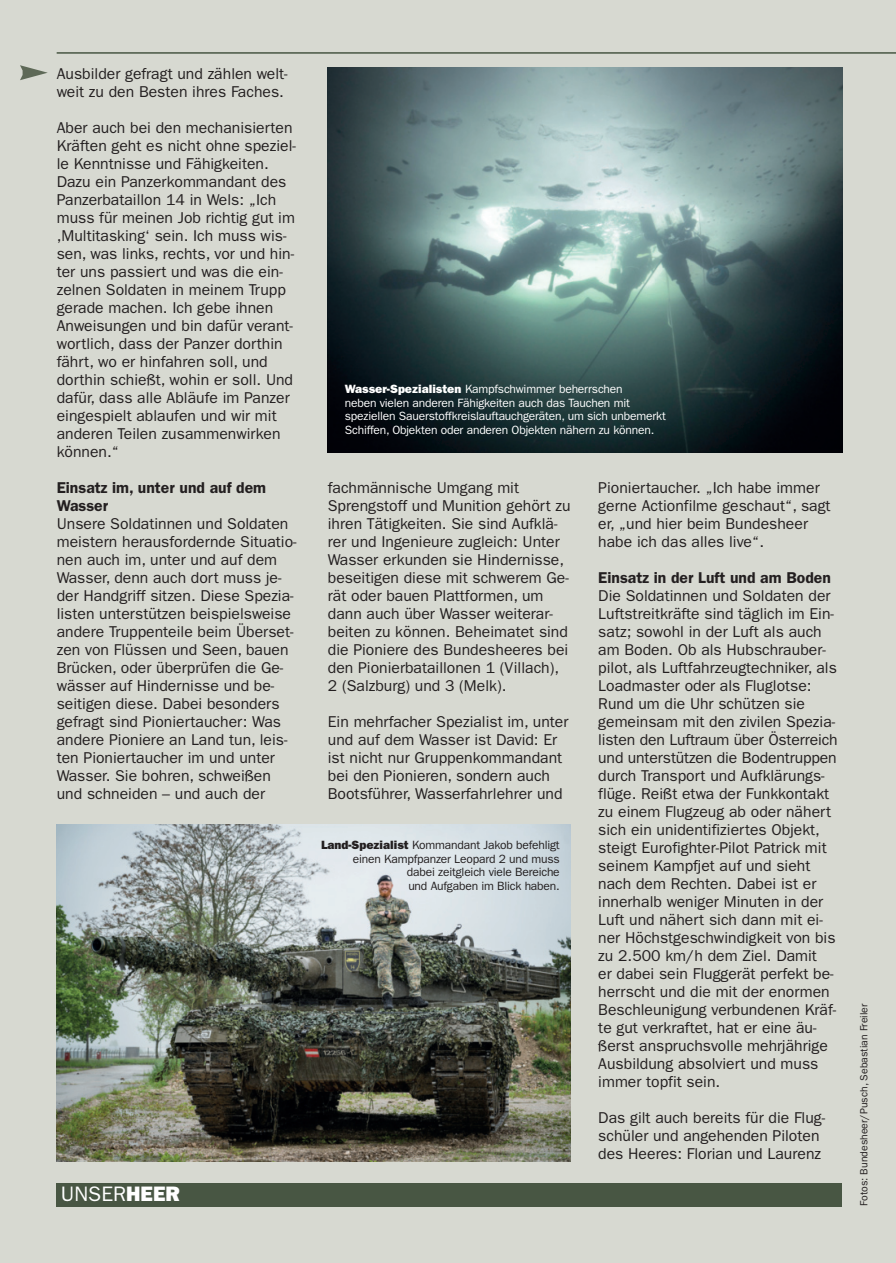
<style>
.page{position:relative;width:896px;height:1263px;background:#d7d9d1}
.page>*{position:absolute;margin:0;border:0;box-sizing:border-box;transform-origin:0 0}
.t1{font:21px "Franklin Gothic";color:#fff}
.t2{font:15.75px/18px "Franklin Gothic";color:#231f20}
.t3{font:600 15.75px/18px "Franklin Gothic";color:#231f20}
.t4{font:12px/13.5px "Franklin Gothic";letter-spacing:-.015em;color:#fff}
.t5{font:12px/13.5px "Franklin Gothic";letter-spacing:-.015em;color:#231f20;text-align:right}
.t6{font:10.5px "Franklin Gothic";color:#231f20}
.s1{font-weight:800}
</style>
<div class="page">
<div style="left:57px;top:1184px;width:785px;height:23px;background:#485643"></div>
<svg style="left:20px;top:65px;width:28px;height:15px"></svg>
<hr style="left:57px;top:52px;width:839px;height:2px;background:#485643">
<img style="left:57px;top:825px;width:514px;height:337px">
<img style="left:328px;top:68px;width:514px;height:385px">
<p class="t2" style="left:57px;top:66px;width:232px">Ausbilder gefragt und zählen welt&shy;weit zu den Besten ihres Faches.</p>
<p class="t2" style="left:57px;top:120px;width:241px">Aber auch bei den mechanisierten<br>Kräften geht es nicht ohne speziel&shy;le Kenntnisse und Fähigkeiten.<br>Dazu ein Panzerkommandant des<br>Panzerbataillon 14 in Wels: „Ich muss für meinen Job richtig gut im ,Multitasking‘ sein. Ich muss wis&shy;sen, was links, rechts, vor und hin&shy;ter uns passiert und was die ein&shy;zelnen Soldaten in meinem Trupp gerade machen. Ich gebe ihnen<br>Anweisungen und bin dafür verant&shy;wortlich, dass der Panzer dorthin fährt, wo er hinfahren soll, und dorthin schießt, wohin er soll. Und dafür, dass alle Abläufe im Panzer eingespielt ablaufen und wir mit anderen Teilen zusammenwirken können.“</p>
<p class="t3" style="left:57px;top:480px;width:211px">Einsatz im, unter und auf dem<br>Wasser</p>
<p class="t2" style="left:57px;top:516px;width:241px">Unsere Soldatinnen und Soldaten meistern herausfordernde Situatio&shy;nen auch im, unter und auf dem<br>Wasser, denn auch dort muss je&shy;der Handgriff sitzen. Diese Spezia&shy;listen unterstützen beispielsweise andere Truppenteile beim Überset&shy;zen von Flüssen und Seen, bauen<br>Brücken, oder überprüfen die Ge&shy;wässer auf Hindernisse und be - seitigen diese. Dabei besonders gefragt sind Pioniertaucher: Was andere Pioniere an Land tun, leis&shy;ten Pioniertaucher im und unter<br>Wasser. Sie bohren, schweißen und schneiden – und auch der</p>
<p class="t1" style="left:61px;top:1186px;width:120px">UNSER<span class="s1">HEER</span></p>
<p class="t4" style="left:345px;top:384px;width:279px"><span class="s1">Wasser-Spezialisten</span> Kampfschwimmer beherrschen</p>
<p class="t4" style="left:345px;top:397px;width:286px">neben vielen anderen Fähigkeiten auch das Tauchen mit</p>
<p class="t4" style="left:345px;top:411px;width:322px">speziellen Sauerstoffkreislauftauchgeräten, um sich unbemerkt<br>Schiffen, Objekten oder anderen Objekten nähern zu können.</p>
<p class="t2" style="left:328px;top:480px;width:244px">fachmännische Umgang mit Sprengstoff und Munition gehört zu ihren Tätigkeiten. Sie sind Aufklä&shy;rer und Ingenieure zugleich: Unter Wasser erkunden sie Hindernisse, beseitigen diese mit schwerem Ge&shy;rät oder bauen Plattformen, um dann auch über Wasser weiterar&shy;beiten zu können. Beheimatet sind die Pioniere des Bundesheeres bei den Pionierbataillonen 1 (Villach), 2 (Salzburg) und 3 (Melk).</p>
<p class="t2" style="left:328px;top:714px;width:242px">Ein mehrfacher Spezialist im, unter und auf dem Wasser ist David: Er ist nicht nur Gruppenkommandant bei den Pionieren, sondern auch Bootsführer, Wasserfahrlehrer und</p>
<p class="t5" style="left:321px;top:840px;width:240px"><span class="s1">Land-Spezialist</span> Kommandant Jakob befehligt einen Kampfpanzer Leopard 2 und muss</p>
<p class="t5" style="left:407px;top:867px;width:154px">dabei zeitgleich viele Bereiche</p>
<p class="t5" style="left:408px;top:880px;width:153px">und Aufgaben im Blick haben.</p>
<p class="t2" style="left:598px;top:480px;width:234px">Pioniertaucher. „Ich habe immer gerne Actionfilme geschaut“, sagt er, „und hier beim Bundesheer habe ich das alles live“.</p>
<p class="t3" style="left:598px;top:570px;width:234px">Einsatz in der Luft und am Boden</p>
<p class="t2" style="left:598px;top:588px;width:241px">Die Soldatinnen und Soldaten der Luftstreitkräfte sind täglich im Ein&shy;satz; sowohl in der Luft als auch am Boden. Ob als Hubschrauber - pilot, als Luftfahrzeugtechniker, als Loadmaster oder als Fluglotse:<br>Rund um die Uhr schützen sie gemeinsam mit den zivilen Spezia&shy;listen den Luftraum über Österreich und unterstützen die Bodentruppen durch Transport und Aufklärungs&shy;flüge. Reißt etwa der Funkkontakt zu einem Flugzeug ab oder nähert sich ein unidentifiziertes Objekt, steigt Eurofighter-Pilot Patrick mit seinem Kampfjet auf und sieht nach dem Rechten. Dabei ist er innerhalb weniger Minuten in der Luft und nähert sich dann mit ei&shy;ner Höchstgeschwindigkeit von bis zu 2.500 km/h dem Ziel. Damit<br>er dabei sein Fluggerät perfekt be&shy;herrscht und die mit der enormen Beschleunigung verbundenen Kräf&shy;te gut verkraftet, hat er eine äu&shy;ßerst anspruchsvolle mehrjährige Ausbildung absolviert und muss immer topfit sein.</p>
<p class="t2" style="left:598px;top:1110px;width:228px">Das gilt auch bereits für die Flug&shy;schüler und angehenden Piloten des Heeres: Florian und Laurenz</p>
<p class="t6" style="left:860px;top:1206px;width:204px;rotate:-90deg">Fotos: Bundesheer/Pusch, Sebastian Freiler</p>
</div>
